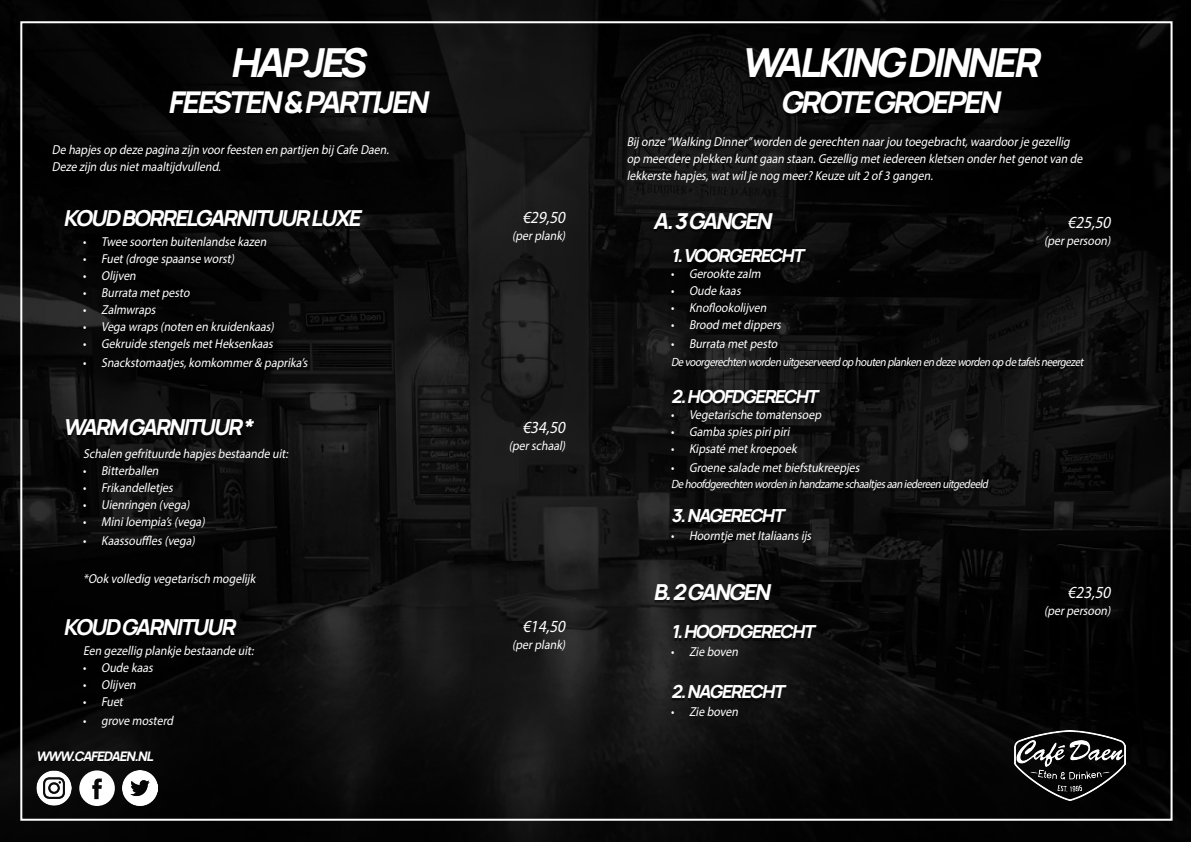
<style>
.page{position:relative;width:1191px;height:842px;background:#fff}
.page>*{position:absolute;margin:0;border:0;box-sizing:border-box;transform-origin:0 0}
.t1{font:italic 200 40px "Manrope";color:#fff}
.t2{font:italic 200 30px "Manrope";color:#fff}
.t3{font:italic 200 22px "Manrope";color:#fff}
.t4{font:italic 200 18px "Manrope";color:#fff}
.t5{font:italic 17px "Myriad Pro";color:#fff;scale:.91 1}
.t6{font:italic 200 13.1px "Manrope";color:#fff}
.t7{font:italic 13px/17px "Myriad Pro";color:#fff;scale:.91 1}
.t8{font:italic 12px "Myriad Pro";color:#fff;scale:.91 1}
.s1{font-style:normal}
</style>
<div class="page">
<img style="left:0;top:0;width:1191px;height:842px">
<div style="left:170px;top:50px;width:260px;height:66px;background:#070707"></div>
<div style="left:746px;top:50px;width:295px;height:66px;background:#000"></div>
<img style="left:1014px;top:730px;width:111px;height:71px">
<div style="left:65px;top:212px;width:298px;height:17px;background:#000"></div>
<div style="left:653px;top:216px;width:120px;height:17px;background:#080808"></div>
<div style="left:654px;top:586px;width:118px;height:17px;background:#000;opacity:.5"></div>
<div style="left:673px;top:251px;width:133px;height:14px;background:#000"></div>
<div style="left:671px;top:360px;width:413px;height:11px;background:#000;opacity:.5"></div>
<div style="left:671px;top:482px;width:318px;height:11px;background:#0d0d0d"></div>
<div style="left:673px;top:628px;width:143px;height:14px;background:#000;opacity:.5"></div>
<div style="left:671px;top:392px;width:149px;height:14px;background:#000;opacity:.5"></div>
<div style="left:671px;top:687px;width:115px;height:14px;background:#000;opacity:.5"></div>
<div style="left:672px;top:512px;width:114px;height:14px;background:#000;opacity:.5"></div>
<div style="left:66px;top:422px;width:188px;height:16px;background:#000;opacity:.5"></div>
<div style="left:65px;top:621px;width:172px;height:17px;background:#000"></div>
<img style="left:36px;top:770px;width:35px;height:36px">
<img style="left:123px;top:770px;width:35px;height:35px">
<svg style="left:79px;top:770px;width:36px;height:36px"></svg>
<div style="left:38px;top:752px;width:116px;height:10px;background:#080808"></div>
<h1 class="t1" style="left:230px;top:34px;width:147px">HAPJES</h1>
<h2 class="t2" style="left:168px;top:81px;width:269px">FEESTEN &amp; PARTIJEN</h2>
<p class="t7" style="left:52px;top:141px;width:375px">De hapjesop deze pagina zijn voorfeesten en partijen bij Cafe Daen.<br>Deze zijn dusnietmaaltijdvullend.</p>
<h1 class="t1" style="left:741px;top:34px;width:309px">WALKING DINNER</h1>
<h2 class="t2" style="left:780px;top:81px;width:228px">GROTEGROEPEN</h2>
<p class="t7" style="left:626px;top:133px;width:505px">Bij onze “Walking Dinner”worden de gerechten naarjou toegebracht,waardoorje gezellig op meerdere plekken kuntgaan staan.Gezellig metiedereen kletsen onderhetgenotvan de lekkerste hapjes,watwilje nog meer?Keuze uit2 of 3 gangen.</p>
<h3 class="t3" style="left:63px;top:202px;width:304px">KOUD BORRELGARNITUUR LUXE</h3>
<h3 class="t3" style="left:653px;top:206px;width:125px">A.3GANGEN</h3>
<h3 class="t5" style="left:522px;top:207px;width:53px">€29,50</h3>
<p class="t7" style="left:512px;top:227px;width:63px">(perplank)</p>
<h3 class="t5" style="left:1067px;top:211px;width:53px">€25,50</h3>
<p class="t7" style="left:1044px;top:232px;width:78px">(perpersoon)</p>
<p class="t7" style="left:83px;top:233px;width:206px"><span class="s1">•</span> Twee soorten buitenlandse kazen</p>
<p class="t7" style="left:83px;top:250px;width:170px"><span class="s1">•</span> Fuet(droge spaanse worst)</p>
<p class="t7" style="left:83px;top:267px;width:62px"><span class="s1">•</span> Olijven</p>
<p class="t7" style="left:83px;top:284px;width:121px"><span class="s1">•</span> Burrata metpesto</p>
<p class="t7" style="left:83px;top:301px;width:84px"><span class="s1">•</span> Zalmwraps</p>
<p class="t7" style="left:83px;top:318px;width:214px"><span class="s1">•</span> Vega wraps(noten en kruidenkaas)</p>
<p class="t7" style="left:83px;top:335px;width:213px"><span class="s1">•</span> Gekruide stengelsmetHeksenkaas</p>
<p class="t7" style="left:83px;top:354px;width:251px"><span class="s1">•</span> Snackstomaatjes,komkommer&amp; paprika’s</p>
<h3 class="t4" style="left:671px;top:242px;width:138px">1.VOORGERECHT</h3>
<p class="t7" style="left:671px;top:265px;width:103px"><span class="s1">•</span> Gerookte zalm</p>
<p class="t7" style="left:671px;top:282px;width:81px"><span class="s1">•</span> Oude kaas</p>
<p class="t7" style="left:671px;top:299px;width:109px"><span class="s1">•</span> Knoflookolijven</p>
<p class="t7" style="left:671px;top:316px;width:125px"><span class="s1">•</span> Brood metdippers</p>
<p class="t7" style="left:671px;top:335px;width:121px"><span class="s1">•</span> Burrata metpesto</p>
<p class="t8" style="left:671px;top:355px;width:457px">Devoorgerechten worden uitgeserveerd op houten planken en dezeworden op detafelsneergezet</p>
<h3 class="t3" style="left:63px;top:412px;width:197px">WARM GARNITUUR *</h3>
<p class="t7" style="left:83px;top:445px;width:230px">Schalen gefrituurde hapjesbestaande uit:</p>
<p class="t7" style="left:83px;top:462px;width:87px"><span class="s1">•</span> Bitterballen</p>
<p class="t7" style="left:83px;top:479px;width:103px"><span class="s1">•</span> Frikandelletjes</p>
<p class="t7" style="left:83px;top:496px;width:121px"><span class="s1">•</span> Uienringen (vega)</p>
<p class="t7" style="left:83px;top:513px;width:138px"><span class="s1">•</span> Miniloempia’s(vega)</p>
<p class="t7" style="left:83px;top:532px;width:127px"><span class="s1">•</span> Kaassouffles(vega)</p>
<p class="t7" style="left:83px;top:570px;width:194px">*Ook volledig vegetarisch mogelijk</p>
<h3 class="t3" style="left:63px;top:611px;width:179px">KOUD GARNITUUR</h3>
<p class="t7" style="left:83px;top:642px;width:192px">Een gezellig plankje bestaande uit:</p>
<p class="t7" style="left:83px;top:659px;width:81px"><span class="s1">•</span> Oude kaas</p>
<p class="t7" style="left:83px;top:676px;width:62px"><span class="s1">•</span> Olijven</p>
<p class="t7" style="left:83px;top:693px;width:48px"><span class="s1">•</span> Fuet</p>
<p class="t7" style="left:83px;top:712px;width:103px"><span class="s1">•</span> grove mosterd</p>
<p class="t6" style="left:36px;top:747px;width:122px">WWW.CAFEDAEN.NL</p>
<h3 class="t5" style="left:522px;top:416px;width:53px">€34,50</h3>
<p class="t7" style="left:509px;top:437px;width:67px">(perschaal)</p>
<h3 class="t5" style="left:522px;top:616px;width:53px">€14,50</h3>
<p class="t7" style="left:512px;top:636px;width:63px">(perplank)</p>
<h3 class="t4" style="left:671px;top:384px;width:152px">2.HOOFDGERECHT</h3>
<p class="t7" style="left:671px;top:406px;width:169px"><span class="s1">•</span> Vegetarische tomatensoep</p>
<p class="t7" style="left:671px;top:423px;width:135px"><span class="s1">•</span> Gamba spiespiripiri</p>
<p class="t7" style="left:671px;top:440px;width:142px"><span class="s1">•</span> Kipsaté metkroepoek</p>
<p class="t7" style="left:671px;top:459px;width:212px"><span class="s1">•</span> Groene salade metbiefstukreepjes</p>
<p class="t8" style="left:671px;top:477px;width:353px">Dehoofdgerechten worden in handzameschaaltjesaan iedereen uitgedeeld</p>
<h3 class="t4" style="left:671px;top:503px;width:119px">3.NAGERECHT</h3>
<p class="t7" style="left:671px;top:527px;width:159px"><span class="s1">•</span> Hoorntje metItaliaansijs</p>
<h3 class="t3" style="left:653px;top:576px;width:124px">B.2GANGEN</h3>
<h3 class="t4" style="left:671px;top:619px;width:149px">1.HOOFDGERECHT</h3>
<p class="t7" style="left:671px;top:643px;width:78px"><span class="s1">•</span> Zie boven</p>
<h3 class="t4" style="left:671px;top:678px;width:119px">2.NAGERECHT</h3>
<p class="t7" style="left:671px;top:703px;width:78px"><span class="s1">•</span> Zie boven</p>
<h3 class="t5" style="left:1067px;top:581px;width:53px">€23,50</h3>
<p class="t7" style="left:1044px;top:601px;width:78px">(perpersoon)</p>
</div>
